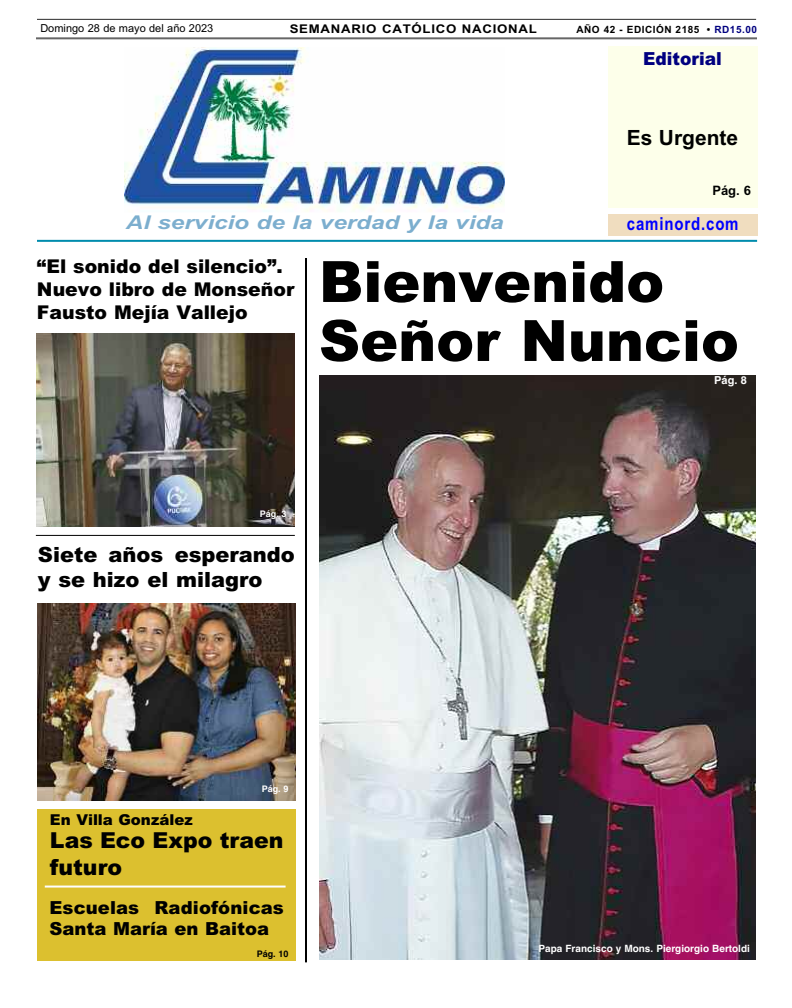
<style>
.page{position:relative;width:792px;height:1008px;background:#fff}
.page>*{position:absolute;margin:0;border:0;box-sizing:border-box;transform-origin:0 0}
.t1{font:900 57px/59px "Arial";color:#000}
.t2{font:900 22px/26.4px "Arial";color:#000}
.t3{font:900 21px/25.2px "Arial";color:#000}
.t4{font:700 21px "Arial";color:#000}
.t5{font:900 19px/22.8px "Arial";color:#000}
.t6{font:italic 700 19px "Arial";color:#7caece;scale:1.28 1}
.t7{font:900 18px/21.6px "Arial";letter-spacing:.005em;color:#000}
.t8{font:700 18px "Arial";letter-spacing:.055em;color:#00f;scale:.83 1}
.t9{font:900 18px "Arial";color:#000080;scale:.95 1}
.t10{font:900 15px "Arial";color:#000}
.t11{font:700 13px "Arial";color:#000}
.t12{font:700 12px "Arial";letter-spacing:.055em;color:#000;scale:1.1 1}
.t13{font:11px "Arial";color:#000}
.t14{font:700 11px "Helvetica";color:#fff}
.t15{font:700 10px "Helvetica";color:#fff}
.t16{font:700 10px "Arial";letter-spacing:.05em;color:#000}
.t17{font:700 9px "Helvetica";color:#fff}
.t18{font:700 9px "Helvetica";color:#000}
.s1{color:#000080}
</style>
<div class="page">
<div style="left:608px;top:46px;width:150px;height:161px;background:#fdffea"></div>
<hr style="left:36px;top:37px;width:721px;height:2px;background:#666">
<hr style="left:37px;top:19px;width:719px;height:1px;background:#2b2b2b">
<hr style="left:37px;top:240px;width:720px;height:2px;background:#008cad">
<img style="left:125px;top:48px;width:380px;height:164px">
<div style="left:608px;top:214px;width:150px;height:22px;background:#f0ddbf"></div>
<img style="left:319px;top:375px;width:437px;height:585px">
<hr style="left:305px;top:258px;width:2px;height:704px;background:#000">
<img style="left:36px;top:333px;width:259px;height:193px">
<div style="left:37px;top:809px;width:259px;height:152px;background:#dcc02f"></div>
<img style="left:37px;top:603px;width:259px;height:197px">
<hr style="left:36px;top:535px;width:259px;height:1px;background:#000">
<hr style="left:45px;top:886px;width:241px;height:2px;background:#fff">
<p class="t13" style="left:40px;top:21px;width:175px">Domingo 28 de mayo del año 2023</p>
<p class="t12" style="left:290px;top:22px;width:226px">SEMANARIO CATÓLICO NACIONAL</p>
<p class="t16" style="left:577px;top:24px;width:182px">AÑO 42 - EDICIÓN 2185 • <span class="s1">RD15.00</span></p>
<p class="t9" style="left:643px;top:48px;width:84px">Editorial</p>
<p class="t4" style="left:627px;top:125px;width:113px">Es Urgente</p>
<p class="t11" style="left:712px;top:183px;width:40px">Pág. 6</p>
<p class="t6" style="left:126px;top:211px;width:297px">Al servicio de la verdad y la vida</p>
<p class="t8" style="left:627px;top:213px;width:136px">caminord.com</p>
<h1 class="t1" style="left:319px;top:253px;width:421px">Bienvenido<br>Señor Nuncio</h1>
<p class="t5" style="left:37px;top:255px;width:259px">“El sonido del silencio”.<br>Nuevo libro de Monseñor<br>Fausto Mejía Vallejo</p>
<p class="t17" style="left:260px;top:508px;width:28px">Pág. 3</p>
<p class="t3" style="left:38px;top:542px;width:259px">Siete años esperando y se hizo el milagro</p>
<p class="t17" style="left:262px;top:783px;width:28px">Pág. 9</p>
<p class="t10" style="left:50px;top:811px;width:144px">En Villa González</p>
<p class="t2" style="left:50px;top:827px;width:235px">Las Eco Expo traen futuro</p>
<p class="t7" style="left:49px;top:897px;width:236px">Escuelas Radiofónicas<br>Santa María en Baitoa</p>
<p class="t18" style="left:257px;top:948px;width:33px">Pág. 10</p>
<p class="t14" style="left:714px;top:374px;width:34px">Pág. 8</p>
<p class="t15" style="left:539px;top:942px;width:213px">Papa Francisco y Mons. Piergiorgio Bertoldi</p>
</div>
